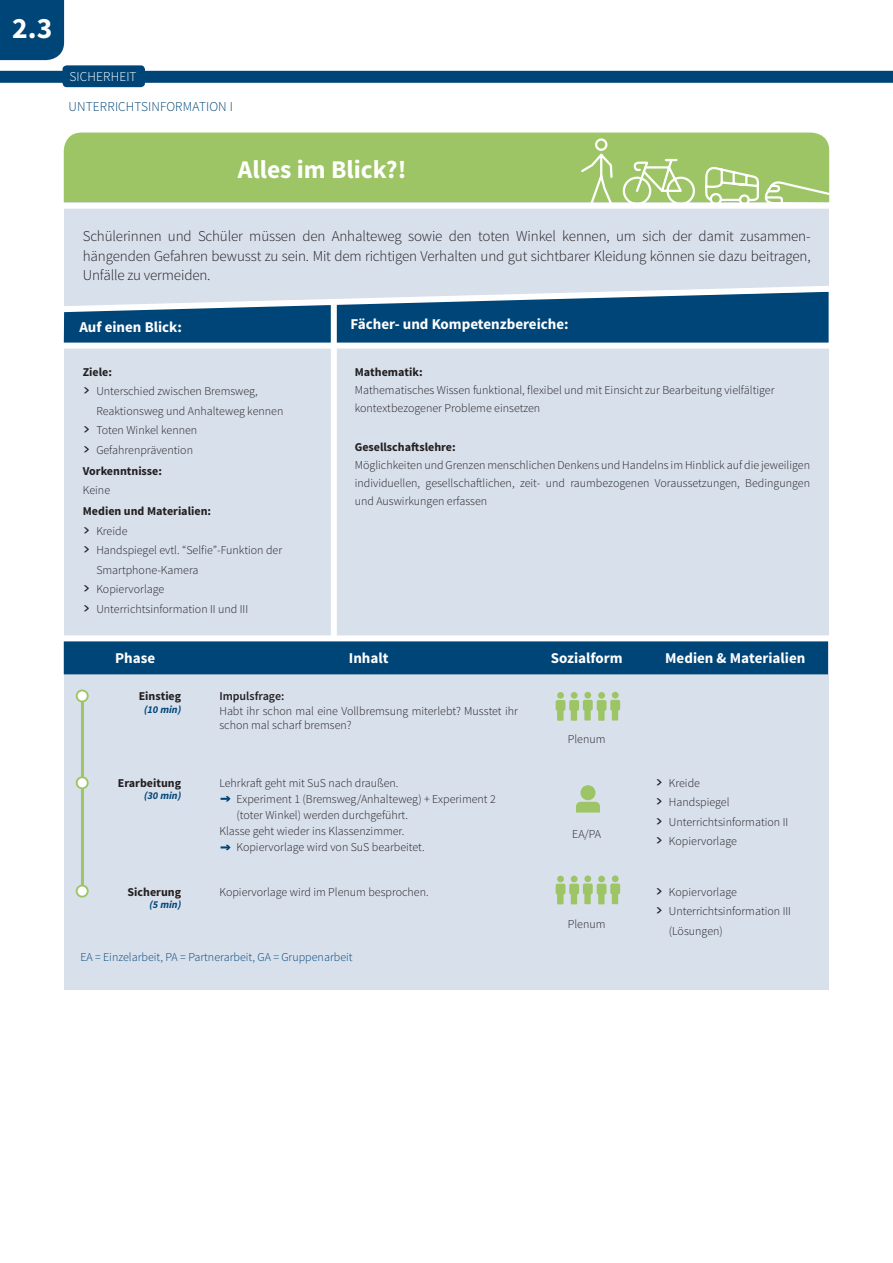
<style>
.page{position:relative;width:893px;height:1263px;background:#fff}
.page>*{position:absolute;margin:0;border:0;box-sizing:border-box;transform-origin:0 0}
.t1{font:700 29.55px "Source Sans Pro";color:#fff}
.t2{font:700 25.5px "Source Sans Pro";color:#fff}
.t3{font:300 15px/19.5px "Source Sans Pro";letter-spacing:-.01em;color:#231f20;text-align:justify}
.t4{font:700 15px "Source Sans Pro";color:#fff}
.t5{font:300 13.5px "Source Sans Pro";letter-spacing:.01em;color:#004577}
.t6{font:300 13.5px "Source Sans Pro";letter-spacing:.01em;color:#fff}
.t7{font:300 12px/19.5px "Source Sans Pro";color:#231f20}
.t8{font:700 12px "Source Sans Pro";color:#231f20}
.t9{font:300 12px "Source Sans Pro";color:#004577}
.t10{font:600 12px "Source Sans Pro";color:#231f20}
.t11{font:italic 700 10.5px "Source Sans Pro";color:#004577}
.s1{font-family:"Neo Sans Std";font-weight:500}
</style>
<div class="page">
<div style="left:0;top:71px;width:893px;height:12px;background:#004577"></div>
<div style="left:63px;top:65px;width:82px;height:22px;background:#004577;border-radius:4px"></div>
<div style="left:0;top:0;width:64px;height:60px;background:#004577"></div>
<div style="left:64px;top:199px;width:764px;height:791px;background:#d8e0ec"></div>
<div style="left:64px;top:641px;width:764px;height:33px;background:#004577"></div>
<svg style="left:556px;top:692px;width:64px;height:29px"></svg>
<svg style="left:556px;top:875px;width:64px;height:29px"></svg>
<svg style="left:576px;top:785px;width:24px;height:27px"></svg>
<hr style="left:81px;top:693px;width:3px;height:193px;background:#9dc565">
<div style="left:77px;top:690px;width:11px;height:11px;background:#fff;border-radius:50%"></div>
<div style="left:76px;top:689px;width:13px;height:13px;border:2px solid #9dc565;border-radius:50%"></div>
<div style="left:77px;top:777px;width:11px;height:11px;background:#fff;border-radius:50%"></div>
<div style="left:76px;top:776px;width:13px;height:13px;border:2px solid #9dc565;border-radius:50%"></div>
<div style="left:77px;top:885px;width:11px;height:12px;background:#fff;border-radius:50%"></div>
<div style="left:76px;top:885px;width:13px;height:12px;border:2px solid #9dc565;border-radius:50%"></div>
<svg style="left:63px;top:282px;width:766px;height:61px"></svg>
<div style="left:53px;top:343px;width:796px;height:6px;background:#fff"></div>
<div style="left:331px;top:302px;width:6px;height:338px;background:#fff"></div>
<div style="left:47px;top:635px;width:796px;height:6px;background:#fff"></div>
<div style="left:64px;top:203px;width:765px;height:6px;background:#fff"></div>
<svg style="left:221px;top:796px;width:10px;height:5px"></svg>
<svg style="left:221px;top:845px;width:10px;height:5px"></svg>
<div style="left:64px;top:133px;width:760px;height:69px;background:#9dc565"></div>
<svg style="left:579px;top:137px;width:251px;height:66px;background:#a9cc78"></svg>
<h1 class="t1" style="left:12px;top:9px;width:42px">2.3</h1>
<p class="t6" style="left:69px;top:69px;width:69px">SICHERHEIT</p>
<p class="t5" style="left:69px;top:98px;width:166px">UNTERRICHTSINFORMATION I</p>
<h2 class="t2" style="left:238px;top:153px;width:170px">Alles im Blick?!</h2>
<p class="t3" style="left:83px;top:227px;width:729px">Schülerinnen und Schüler müssen den Anhalteweg sowie den toten Winkel kennen, um sich der damit zusammen&shy;hängenden Gefahren bewusst zu sein. Mit dem richtigen Verhalten und gut sichtbarer Kleidung können sie dazu beitragen, Unfälle zu vermeiden.</p>
<p class="t4" style="left:79px;top:318px;width:104px">Auf einen Blick:</p>
<p class="t4" style="left:351px;top:315px;width:220px">Fächer- und Kompetenzbereiche:</p>
<p class="t8" style="left:83px;top:364px;width:31px">Ziele:</p>
<p class="t7" style="left:83px;top:381px;width:176px"><span class="s1">&gt;</span> Unterschied zwischen Bremsweg,</p>
<p class="t7" style="left:96px;top:401px;width:189px">Reaktionsweg und Anhalteweg kennen</p>
<p class="t7" style="left:83px;top:420px;width:116px"><span class="s1">&gt;</span> Toten Winkel kennen</p>
<p class="t7" style="left:83px;top:440px;width:112px"><span class="s1">&gt;</span> Gefahrenprävention</p>
<p class="t8" style="left:83px;top:463px;width:81px">Vorkenntnisse:</p>
<p class="t7" style="left:83px;top:480px;width:29px">Keine</p>
<p class="t8" style="left:83px;top:503px;width:130px">Medien und Materialien:</p>
<p class="t7" style="left:83px;top:521px;width:46px"><span class="s1">&gt;</span> Kreide</p>
<p class="t7" style="left:83px;top:540px;width:201px"><span class="s1">&gt;</span> Handspiegel evtl. “Selfie”-Funktion der</p>
<p class="t7" style="left:96px;top:560px;width:104px">Smartphone-Kamera</p>
<p class="t7" style="left:83px;top:579px;width:83px"><span class="s1">&gt;</span> Kopiervorlage</p>
<p class="t7" style="left:83px;top:599px;width:167px"><span class="s1">&gt;</span> Unterrichtsinformation II und III</p>
<p class="t8" style="left:355px;top:364px;width:69px">Mathematik:</p>
<p class="t7" style="left:355px;top:381px;width:421px;line-height:18px">Mathematisches Wissen funktional, flexibel und mit Einsicht zur Bearbeitung vielfältiger kontextbezogener Probleme einsetzen</p>
<p class="t8" style="left:355px;top:439px;width:102px">Gesellschaftslehre:</p>
<p class="t7" style="left:355px;top:456px;width:457px;line-height:18px;text-align:justify">Möglichkeiten und Grenzen menschlichen Denkens und Handelns im Hinblick auf die jeweiligen individuellen, gesellschaftlichen, zeit- und raumbezogenen Voraussetzungen, Bedingungen und Auswirkungen erfassen</p>
<p class="t4" style="left:115px;top:648px;width:42px">Phase</p>
<p class="t4" style="left:349px;top:648px;width:41px">Inhalt</p>
<p class="t4" style="left:551px;top:648px;width:73px">Sozialform</p>
<p class="t4" style="left:665px;top:648px;width:142px">Medien &amp; Materialien</p>
<p class="t8" style="left:139px;top:689px;width:44px">Einstieg</p>
<p class="t11" style="left:144px;top:703px;width:38px">(10 min)</p>
<p class="t10" style="left:219px;top:689px;width:66px">Impulsfrage:</p>
<p class="t7" style="left:219px;top:704px;width:300px;line-height:14.4px">Habt ihr schon mal eine Vollbremsung miterlebt? Musstet ihr schon mal scharf bremsen?</p>
<p class="t7" style="left:568px;top:730px;width:39px">Plenum</p>
<p class="t8" style="left:118px;top:775px;width:65px">Erarbeitung</p>
<p class="t11" style="left:144px;top:789px;width:38px">(30 min)</p>
<p class="t7" style="left:219px;top:773px;width:181px">Lehrkraft geht mit SuS nach draußen.</p>
<p class="t7" style="left:236px;top:789px;width:261px">Experiment 1 (Bremsweg/Anhalteweg) + Experiment 2</p>
<p class="t7" style="left:236px;top:805px;width:173px">(toter Winkel) werden durchgeführt.</p>
<p class="t7" style="left:219px;top:821px;width:187px">Klasse geht wieder ins Klassenzimmer.</p>
<p class="t7" style="left:236px;top:837px;width:190px">Kopiervorlage wird von SuS bearbeitet.</p>
<p class="t7" style="left:572px;top:824px;width:30px">EA/PA</p>
<p class="t7" style="left:655px;top:773px;width:134px"><span class="s1">&gt;</span> Kreide<br><span class="s1">&gt;</span> Handspiegel<br><span class="s1">&gt;</span> Unterrichtsinformation II <span class="s1">&gt;</span> Kopiervorlage</p>
<p class="t8" style="left:128px;top:884px;width:55px">Sicherung</p>
<p class="t11" style="left:150px;top:898px;width:33px">(5 min)</p>
<p class="t7" style="left:219px;top:882px;width:211px">Kopiervorlage wird im Plenum besprochen.</p>
<p class="t7" style="left:568px;top:914px;width:39px">Plenum</p>
<p class="t7" style="left:655px;top:882px;width:83px"><span class="s1">&gt;</span> Kopiervorlage</p>
<p class="t7" style="left:655px;top:901px;width:137px"><span class="s1">&gt;</span> Unterrichtsinformation III</p>
<p class="t7" style="left:669px;top:921px;width:55px">(Lösungen)</p>
<p class="t9" style="left:80px;top:950px;width:274px">EA = Einzelarbeit, PA = Partnerarbeit, GA = Gruppenarbeit</p>
</div>
